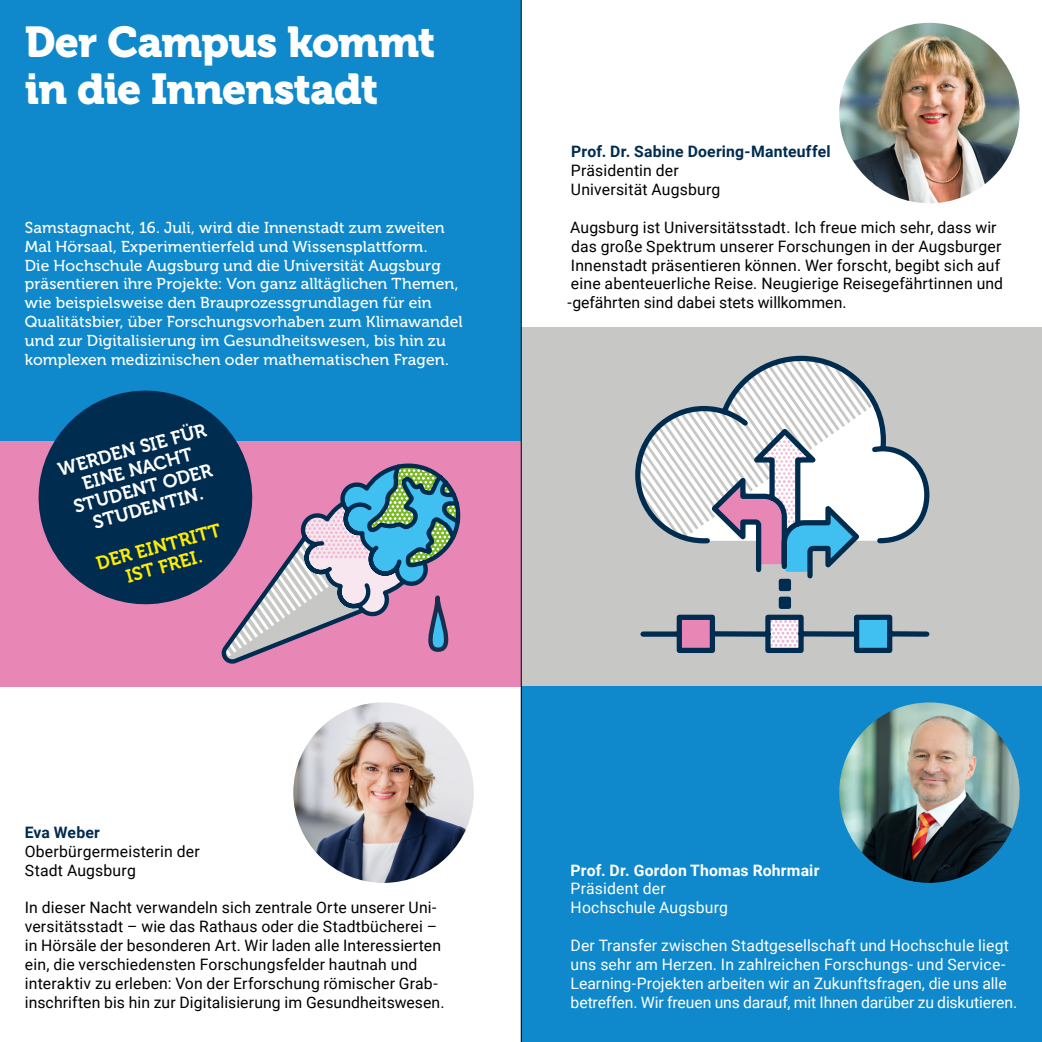
<style>
.page{position:relative;width:1042px;height:1042px;background:#fff}
.page>*{position:absolute;margin:0;border:0;box-sizing:border-box;transform-origin:0 0}
.t1{font:42.88px/47.2px "Museo 900";letter-spacing:-.02em;color:#fff}
.t2{font:18.55px/20.1px "Museo 700";color:#fff;text-align:center}
.t3{font:18.55px/20.1px "Museo 700";color:#ffed00;text-align:center}
.t4{font:15.75px/18.9px "Roboto";letter-spacing:.01em;color:#000}
.t5{font:15.75px/18.9px "Museo 500";letter-spacing:.005em;color:#fff}
.t6{font:15.75px/18.9px "Roboto";letter-spacing:.005em;color:#fff}
.t7{font:700 15.75px "Roboto";letter-spacing:.015em;color:#002c50}
.t8{font:700 15.75px "Roboto";letter-spacing:.015em;color:#fff}
</style>
<div class="page">
<div style="left:0;top:0;width:521px;height:441px;background:#0f89cb"></div>
<div style="left:0;top:441px;width:521px;height:246px;background:#e886b5"></div>
<div style="left:521px;top:327px;width:521px;height:359px;background:#c7c7c6"></div>
<div style="left:521px;top:686px;width:521px;height:356px;background:#0f89cb"></div>
<img style="left:293px;top:702px;width:181px;height:181px;border-radius:90px">
<img style="left:839px;top:23px;width:180px;height:180px;border-radius:90px">
<img style="left:839px;top:702px;width:180px;height:181px;border-radius:90px">
<svg style="left:222px;top:463px;width:238px;height:201px"></svg>
<svg style="left:635px;top:356px;width:294px;height:297px"></svg>
<div style="left:779px;top:579px;width:12px;height:12px;background:#002c50"></div>
<div style="left:779px;top:596px;width:12px;height:13px;background:#002c50;border:4px solid #002c50"></div>
<hr style="left:521px;top:0;width:1px;height:1042px;background:#000">
<svg style="left:38px;top:390px;width:226px;height:226px;fill:#002c50"></svg>
<h1 class="t1" style="left:25px;top:19px;width:412px">Der Campus kommt in die Innenstadt</h1>
<p class="t5" style="left:25px;top:218px;width:439px">Samstagnacht, 16. Juli, wird die Innenstadt zum zweiten Mal Hörsaal, Experimentierfeld und Wissensplattform.<br>Die Hochschule Augsburg und die Universität Augsburg präsentieren ihre Projekte: Von ganz alltäglichen Themen, wie beispielsweise den Brauprozessgrundlagen für ein Qualitätsbier, über Forschungsvorhaben zum Klimawandel und zur Digitalisierung im Gesundheitswesen, bis hin zu komplexen medizinischen oder mathematischen Fragen.</p>
<p class="t2" style="left:56px;top:459px;width:154px;rotate:-15deg">WERDEN SIE FÜR<br>EINE NACHT<br>STUDENT ODER<br>STUDENTIN.</p>
<p class="t3" style="left:94px;top:554px;width:130px;rotate:-15deg">DER EINTRITT<br>IST FREI.</p>
<p class="t7" style="left:25px;top:821px;width:77px">Eva Weber</p>
<p class="t4" style="left:25px;top:841px;width:176px">Oberbürgermeisterin der<br>Stadt Augsburg</p>
<p class="t4" style="left:25px;top:897px;width:421px">In dieser Nacht verwandeln sich zentrale Orte unserer Uni&shy;versitätsstadt – wie das Rathaus oder die Stadtbücherei – in Hörsäle der besonderen Art. Wir laden alle Interessierten ein, die verschiedensten Forschungsfelder hautnah und interaktiv zu erleben: Von der Erforschung römischer Grab&shy;inschriften bis hin zur Digitalisierung im Gesundheitswesen.</p>
<p class="t7" style="left:571px;top:140px;width:261px">Prof. Dr. Sabine Doering-Manteuffel</p>
<p class="t4" style="left:571px;top:160px;width:151px">Präsidentin der<br>Universität Augsburg</p>
<p class="t4" style="left:567px;top:217px;width:437px">Augsburg ist Universitätsstadt. Ich freue mich sehr, dass wir das große Spektrum unserer Forschungen in der Augsburger Innenstadt präsentieren können. Wer forscht, begibt sich auf eine abenteuerliche Reise. Neugierige Reisegefährtinnen und -gefährten sind dabei stets willkommen.</p>
<p class="t8" style="left:570px;top:859px;width:250px">Prof. Dr. Gordon Thomas Rohrmair</p>
<p class="t6" style="left:570px;top:879px;width:159px">Präsident der<br>Hochschule Augsburg</p>
<p class="t6" style="left:570px;top:935px;width:448px">Der Transfer zwischen Stadtgesellschaft und Hochschule liegt uns sehr am Herzen. In zahlreichen Forschungs- und Service-Learning-Projekten arbeiten wir an Zukunftsfragen, die uns alle betreffen. Wir freuen uns darauf, mit Ihnen darüber zu diskutieren.</p>
</div>
